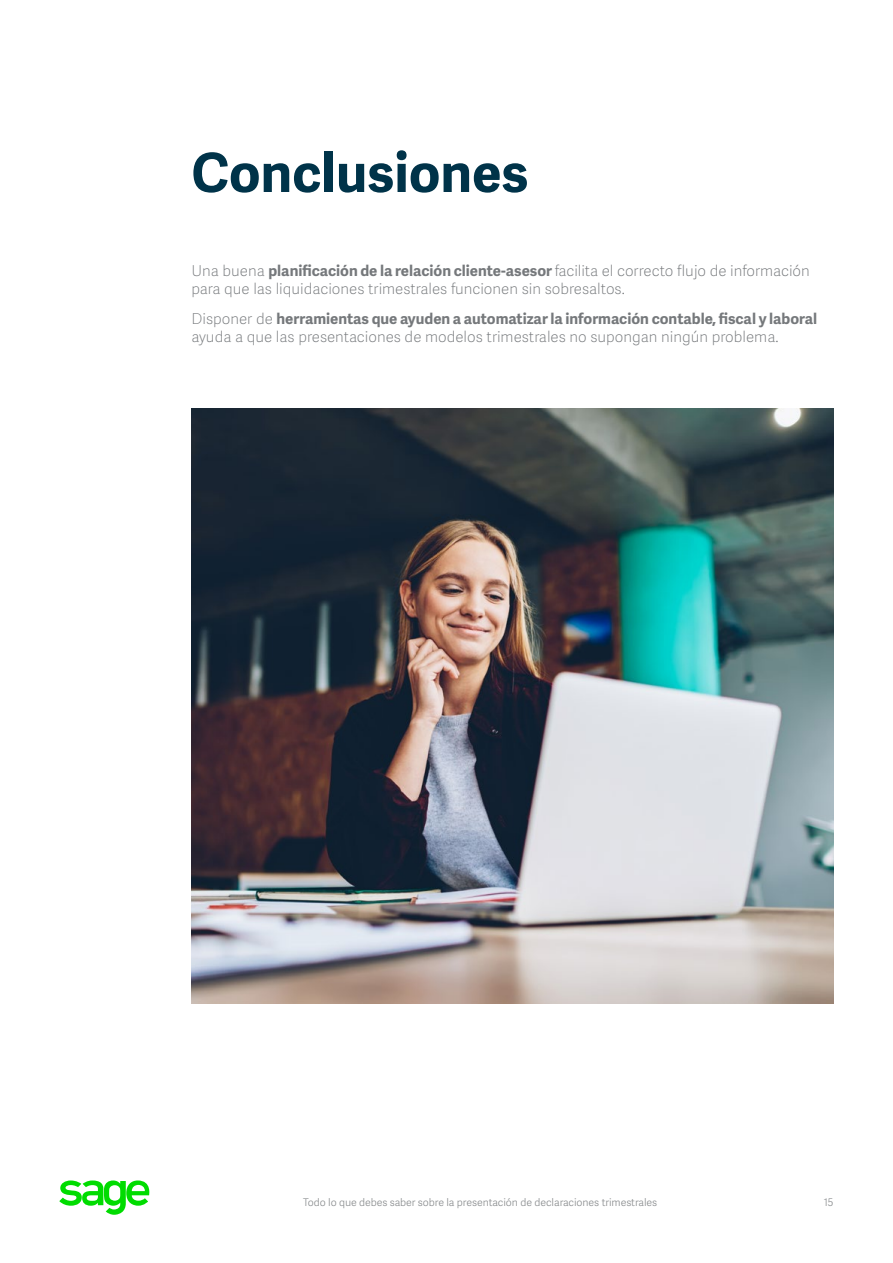
<style>
.page{position:relative;width:893px;height:1263px;background:#fff}
.page>*{position:absolute;margin:0;border:0;box-sizing:border-box;transform-origin:0 0}
.t1{font:700 54px "Adelle Sans SAGE";color:#003349}
.t2{font:15px/18px "Adelle Sans SAGE Th";color:#75787b}
.t3{font:700 15px "Adelle Sans SAGE";color:#75787b}
.t4{font:10.5px "Adelle Sans SAGE Lt";letter-spacing:-.005em;color:#888b8d}
.s1{font-family:"Adelle Sans SAGE";font-weight:700}
.s2{font-family:"Adelle Sans SAGE Th";font-weight:400}
</style>
<div class="page">
<svg style="left:59px;top:1181px;width:91px;height:34px"></svg>
<img style="left:191px;top:408px;width:642px;height:596px">
<h1 class="t1" style="left:191px;top:133px;width:338px">Conclusiones</h1>
<p class="t2" style="left:191px;top:261px;width:620px">Una buena <span class="s1">planificación de la relación cliente-asesor</span> facilita el correcto flujo de información para que las liquidaciones trimestrales funcionen sin sobresaltos.</p>
<p class="t3" style="left:191px;top:308px;width:627px"><span class="s2">Disponer de</span> herramientas que ayuden a automatizar la información contable, fiscal y laboral</p>
<p class="t2" style="left:191px;top:327px;width:588px">ayuda a que las presentaciones de modelos trimestrales no supongan ningún problema.</p>
<p class="t4" style="left:303px;top:1195px;width:355px">Todo lo que debes saber sobre la presentación de declaraciones trimestrales</p>
<p class="t4" style="left:823px;top:1195px;width:11px">15</p>
</div>
